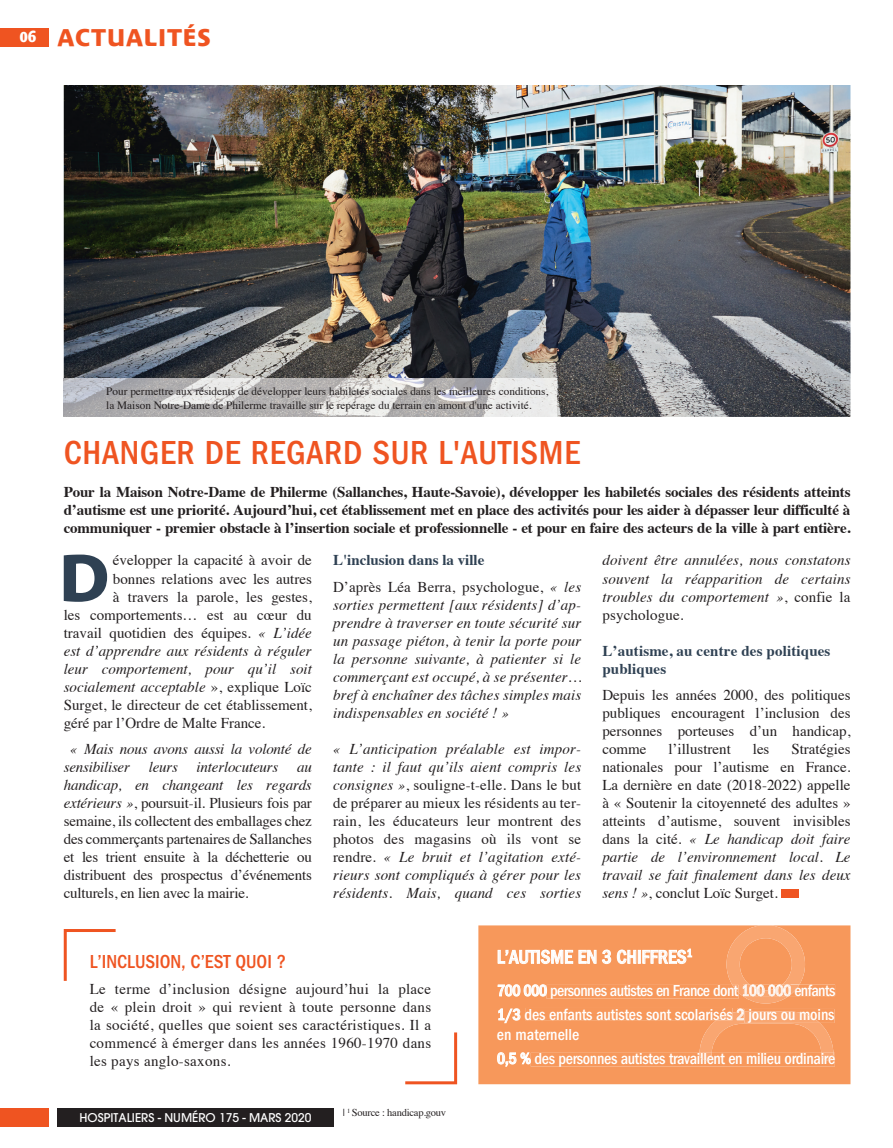
<style>
.page{position:relative;width:893px;height:1148px;background:#fff}
.page>*{position:absolute;margin:0;border:0;box-sizing:border-box;transform-origin:0 0}
.t1{font:700 66px "Bienvenue";color:#2f4153}
.t2{font:500 condensed 34.5px "Franklin Gothic EF";letter-spacing:.02em;color:#ef5421}
.t3{font:700 24px "Bienvenue";letter-spacing:.035em;color:#ef5421}
.t4{font:500 condensed 19.5px "Franklin Gothic EF";color:#ef5421}
.t5{font:500 condensed 19.5px "Franklin Gothic EF";color:#fff}
.t6{font:500 condensed 16.5px/24px "Franklin Gothic EF";letter-spacing:-.02em;color:#fff}
.t7{font:15px/18px "Times";color:#231f20;text-align:justify}
.t8{font:italic 15px/18px "Times";letter-spacing:.01em;color:#231f20;text-align:justify}
.t9{font:700 15px/18px "Times";letter-spacing:-.01em;color:#231f20;text-align:justify}
.t10{font:700 15px/18px "Times";letter-spacing:.01em;color:#2f4153}
.t11{font:500 12px "Avant Garde";color:#fff}
.t12{font:11.25px/14.7px "Times";color:#231f20}
.t13{font:10.5px "Times";letter-spacing:-.02em;color:#231f20}
.s1{font-style:italic}
.s2{font-style:normal}
.s3{font-weight:700;color:#2f4153}
</style>
<div class="page">
<div style="left:781px;top:889px;width:17px;height:9px;background:#ef5421"></div>
<div style="left:0;top:28px;width:49px;height:19px;background:#ef5421"></div>
<div style="left:0;top:1108px;width:49px;height:19px;background:#ef5421"></div>
<div style="left:57px;top:1108px;width:277px;height:19px;background:#231f20"></div>
<svg style="left:405px;top:1032px;width:52px;height:52px"></svg>
<svg style="left:64px;top:929px;width:52px;height:52px"></svg>
<div style="left:478px;top:925px;width:372px;height:159px;background:#f7985b"></div>
<svg style="left:525px;top:925px;width:310px;height:142px;background:#f79b60"></svg>
<img style="left:64px;top:85px;width:786px;height:332px">
<img style="left:64px;top:379px;width:493px;height:38px">
<h3 class="t3" style="left:20px;top:24px;width:192px"><sup>06</sup> ACTUALITÉS</h3>
<p class="t12" style="left:106px;top:383px;width:444px">Pour permettre aux résidents de développer leurs habiletés sociales dans les meilleures conditions, la Maison Notre-Dame de Philerme travaille sur le repérage du terrain en amont d'une activité.</p>
<h2 class="t2" style="left:64px;top:433px;width:518px">CHANGER DE REGARD SUR L'AUTISME</h2>
<p class="t9" style="left:64px;top:481px;width:788px">Pour la Maison Notre-Dame de Philerme (Sallanches, Haute-Savoie), développer les habiletés sociales des résidents atteints d’autisme est une priorité. Aujourd’hui, cet établissement met en place des activités pour les aider à dépasser leur difficulté à communiquer - premier obstacle à l’insertion sociale et professionnelle - et pour en faire des acteurs de la ville à part entière.</p>
<h1 class="t1" style="left:59px;top:539px;width:52px">D</h1>
<p class="t7" style="left:113px;top:550px;width:200px">évelopper la capacité à avoir de</p>
<p class="t7" style="left:113px;top:568px;width:200px">bonnes relations avec les autres</p>
<p class="t7" style="left:113px;top:586px;width:200px">à travers la parole, les gestes,</p>
<p class="t7" style="left:64px;top:604px;width:250px">les comportements… est au cœur du</p>
<p class="t7" style="left:64px;top:622px;width:250px">travail quotidien des équipes. <span class="s1">« L’idée</span></p>
<p class="t8" style="left:64px;top:641px;width:250px">est d’apprendre aux résidents à réguler</p>
<p class="t8" style="left:64px;top:659px;width:250px">leur comportement, pour qu’il soit</p>
<p class="t8" style="left:64px;top:677px;width:250px">socialement acceptable <span class="s2">», explique Loïc</span></p>
<p class="t7" style="left:64px;top:694px;width:250px">Surget, le directeur de cet établissement,</p>
<p class="t7" style="left:64px;top:712px;width:203px">géré par l’Ordre de Malte France.</p>
<p class="t7" style="left:64px;top:739px;width:250px;text-indent:7px"><span class="s1">« Mais nous avons aussi la volonté de sensibiliser leurs interlocuteurs au handicap, en changeant les regards extérieurs »</span>, poursuit-il. Plusieurs fois par semaine, ils collectent des emballages chez des commerçants partenaires de Sallanches et les trient ensuite à la déchetterie ou distribuent des prospectus d’événements culturels, en lien avec la mairie.</p>
<p class="t7" style="left:333px;top:546px;width:250px;line-height:26.5px"><span class="s3">L'inclusion dans la ville<br></span>D’après Léa Berra, psychologue, <span class="s1">« les</span></p>
<p class="t8" style="left:333px;top:595px;width:250px">sorties permettent [aux résidents] d’ap&shy;prendre à traverser en toute sécurité sur un passage piéton, à tenir la porte pour la personne suivante, à patienter si le commerçant est occupé, à se présenter… bref à enchaîner des tâches simples mais indispensables en société ! »</p>
<p class="t8" style="left:333px;top:739px;width:250px">« L’anticipation préalable est impor&shy;tante : il faut qu’ils aient compris les consignes »<span class="s2">, souligne-t-elle. Dans le but de préparer au mieux les résidents au ter&shy;rain, les éducateurs leur montrent des photos des magasins où ils vont se rendre.</span> « Le bruit et l’agitation exté&shy;rieurs sont compliqués à gérer pour les résidents. Mais, quand ces sorties</p>
<p class="t8" style="left:602px;top:551px;width:250px">doivent être annulées, nous constatons souvent la réapparition de certains troubles du comportement »<span class="s2">, confie la psychologue.</span></p>
<p class="t10" style="left:602px;top:640px;width:230px">L’autisme, au centre des politiques publiques</p>
<p class="t7" style="left:602px;top:685px;width:250px">Depuis les années 2000, des politiques publiques encouragent l’inclusion des personnes porteuses d’un handicap, comme</p>
<p class="t7" style="left:668px;top:739px;width:64px">l’illustrent</p>
<p class="t7" style="left:753px;top:739px;width:18px">les</p>
<p class="t7" style="left:602px;top:739px;width:250px;text-indent:189px">Stratégies nationales pour l’autisme en France.<br>La dernière en date (2018-2022) appelle à « Soutenir la citoyenneté des adultes » atteints d’autisme, souvent invisibles dans la cité. <span class="s1">« Le handicap doit faire partie de l’environnement local. Le travail se fait finalement dans les deux sens ! »</span>, conclut Loïc Surget.</p>
<h3 class="t4" style="left:90px;top:950px;width:198px">L’INCLUSION, C’EST QUOI ?</h3>
<p class="t7" style="left:90px;top:979px;width:343px">Le terme d’inclusion désigne aujourd’hui la place de « plein droit » qui revient à toute personne dans la société, quelles que soient ses caractéristiques. Il a commencé à émerger dans les années 1960-1970 dans les pays anglo-saxons.</p>
<p class="t11" style="left:80px;top:1111px;width:233px">HOSPITALIERS - NUMÉRO 175 - MARS 2020</p>
<p class="t13" style="left:343px;top:1103px;width:105px">| <sup>1</sup> Source : handicap.gouv</p>
<h3 class="t5" style="left:497px;top:946px;width:197px">L’AUTISME EN 3 CHIFFRES<sup>1</sup></h3>
<p class="t6" style="left:497px;top:979px;width:340px">700 000 personnes autistes en France dont 100 000 enfants<br>1/3 des enfants autistes sont scolarisés 2 jours ou moins</p>
<p class="t6" style="left:497px;top:1022px;width:340px">en maternelle<br>0,5 % des personnes autistes travaillent en milieu ordinaire</p>
</div>
